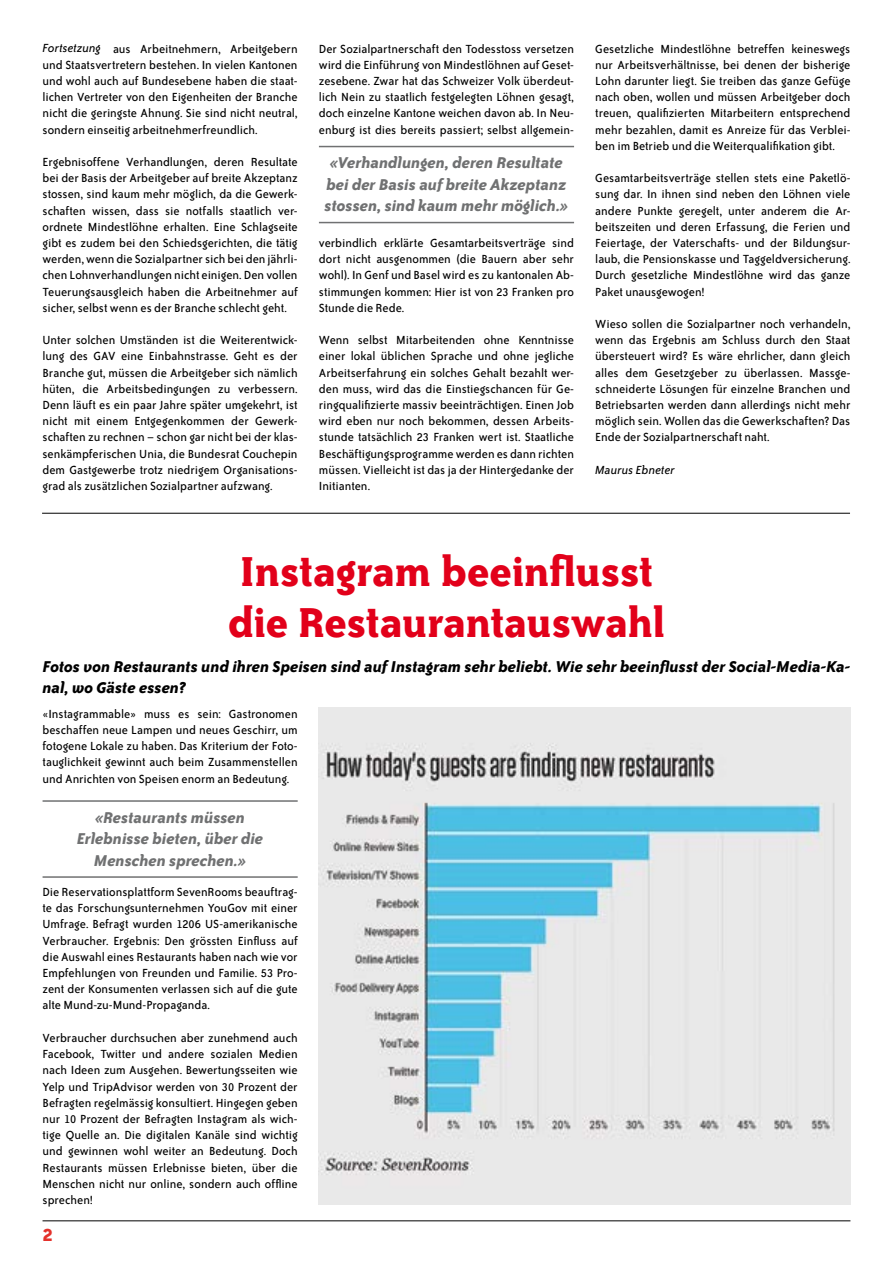
<style>
.page{position:relative;width:893px;height:1263px;background:#fff}
.page>*{position:absolute;margin:0;border:0;box-sizing:border-box;transform-origin:0 0}
.t1{font:700 48px/51px "Bailey Quad ITC";letter-spacing:-.015em;color:#e2001a}
.t2{font:700 21px "Bailey Sans ITC";color:#e4312b}
.t3{font:italic 700 18px/21.6px "Bailey Sans ITC";letter-spacing:-.01em;color:#707172}
.t4{font:italic 700 18px/21.6px "Bailey Sans ITC";letter-spacing:-.01em;color:#000}
.t5{font:13.5px/16.2px "Bailey Sans ITC";letter-spacing:-.005em;color:#000;text-align:justify}
.t6{font:italic 13.5px "Bailey Sans ITC";color:#000}
</style>
<div class="page">
<hr style="left:43px;top:1220px;width:807px;height:1px;background:#000">
<hr style="left:42px;top:513px;width:808px;height:1px;background:#000">
<hr style="left:319px;top:146px;width:255px;height:1px;background:#707172">
<hr style="left:319px;top:222px;width:255px;height:1px;background:#707172">
<img style="left:319px;top:708px;width:531px;height:496px">
<hr style="left:43px;top:800px;width:255px;height:2px;background:#707172">
<hr style="left:43px;top:876px;width:255px;height:2px;background:#707172">
<p class="t5" style="left:43px;top:41px;width:257px;text-indent:70px">aus Arbeitnehmern, Arbeitgebern und Staatsvertretern bestehen. In vielen Kantonen und wohl auch auf Bundesebene haben die staat&shy;lichen Vertreter von den Eigenheiten der Branche nicht die geringste Ahnung. Sie sind nicht neutral, sondern einseitig arbeitnehmerfreundlich.</p>
<p class="t5" style="left:43px;top:154px;width:257px">Ergebnisoffene Verhandlungen, deren Resultate bei der Basis der Arbeitgeber auf breite Akzeptanz stossen, sind kaum mehr möglich, da die Gewerk&shy;schaften wissen, dass sie notfalls staatlich ver&shy;ordnete Mindestlöhne erhalten. Eine Schlagseite gibt es zudem bei den Schiedsgerichten, die tätig werden, wenn die Sozialpartner sich bei den jährli&shy;chen Lohnverhandlungen nicht einigen. Den vollen Teuerungsausgleich haben die Arbeitnehmer auf sicher, selbst wenn es der Branche schlecht geht.</p>
<p class="t5" style="left:43px;top:332px;width:257px">Unter solchen Umständen ist die Weiterentwick&shy;lung des GAV eine Einbahnstrasse. Geht es der Branche gut, müssen die Arbeitgeber sich nämlich hüten, die Arbeitsbedingungen zu verbessern.<br>Denn läuft es ein paar Jahre später umgekehrt, ist nicht mit einem Entgegenkommen der Gewerk&shy;schaften zu rechnen – schon gar nicht bei der klas&shy;senkämpferischen Unia, die Bundesrat Couchepin dem Gastgewerbe trotz niedrigem Organisations&shy;grad als zusätzlichen Sozialpartner aufzwang.</p>
<p class="t6" style="left:43px;top:41px;width:60px">Fortsetzung</p>
<p class="t5" style="left:319px;top:41px;width:257px">Der Sozialpartnerschaft den Todesstoss versetzen wird die Einführung von Mindestlöhnen auf Geset&shy;zesebene. Zwar hat das Schweizer Volk überdeut&shy;lich Nein zu staatlich festgelegten Löhnen gesagt, doch einzelne Kantone weichen davon ab. In Neu&shy;enburg ist dies bereits passiert; selbst allgemein-</p>
<h3 class="t3" style="left:325px;top:152px;width:245px">«Verhandlungen, deren Resultate bei der Basis auf breite Akzeptanz stossen, sind kaum mehr möglich.»</h3>
<p class="t5" style="left:319px;top:235px;width:257px">verbindlich erklärte Gesamtarbeitsverträge sind dort nicht ausgenommen (die Bauern aber sehr wohl). In Genf und Basel wird es zu kantonalen Ab&shy;stimmungen kommen: Hier ist von 23 Franken pro Stunde die Rede.</p>
<p class="t5" style="left:319px;top:332px;width:257px">Wenn selbst Mitarbeitenden ohne Kenntnisse einer lokal üblichen Sprache und ohne jegliche Arbeitserfahrung ein solches Gehalt bezahlt wer&shy;den muss, wird das die Einstiegschancen für Ge&shy;ringqualifizierte massiv beeinträchtigen. Einen Job wird eben nur noch bekommen, dessen Arbeits&shy;stunde tatsächlich 23 Franken wert ist. Staatliche Beschäftigungsprogramme werden es dann richten müssen. Vielleicht ist das ja der Hintergedanke der Initianten.</p>
<p class="t5" style="left:595px;top:41px;width:257px">Gesetzliche Mindestlöhne betreffen keineswegs nur Arbeitsverhältnisse, bei denen der bisherige Lohn darunter liegt. Sie treiben das ganze Gefüge nach oben, wollen und müssen Arbeitgeber doch treuen, qualifizierten Mitarbeitern entsprechend mehr bezahlen, damit es Anreize für das Verblei&shy;ben im Betrieb und die Weiterqualifikation gibt.</p>
<p class="t5" style="left:595px;top:170px;width:257px">Gesamtarbeitsverträge stellen stets eine Paketlö&shy;sung dar. In ihnen sind neben den Löhnen viele andere Punkte geregelt, unter anderem die Ar&shy;beitszeiten und deren Erfassung, die Ferien und Feiertage, der Vaterschafts- und der Bildungsur&shy;laub, die Pensionskasse und Taggeldversicherung.<br>Durch gesetzliche Mindestlöhne wird das ganze Paket unausgewogen!</p>
<p class="t5" style="left:595px;top:316px;width:257px">Wieso sollen die Sozialpartner noch verhandeln, wenn das Ergebnis am Schluss durch den Staat übersteuert wird? Es wäre ehrlicher, dann gleich alles dem Gesetzgeber zu überlassen. Massge&shy;schneiderte Lösungen für einzelne Branchen und Betriebsarten werden dann allerdings nicht mehr möglich sein. Wollen das die Gewerkschaften? Das Ende der Sozialpartnerschaft naht.</p>
<p class="t6" style="left:595px;top:463px;width:81px">Maurus Ebneter</p>
<h1 class="t1" style="left:228px;top:545px;width:439px">Instagram beeinflusst die Restaurantauswahl</h1>
<h3 class="t4" style="left:43px;top:655px;width:809px">Fotos von Restaurants und ihren Speisen sind auf Instagram sehr beliebt. Wie sehr beeinflusst der Social-Media-Ka&shy;nal, wo Gäste essen?</h3>
<p class="t5" style="left:43px;top:706px;width:257px">«Instagrammable» muss es sein: Gastronomen beschaffen neue Lampen und neues Geschirr, um fotogene Lokale zu haben. Das Kriterium der Foto&shy;tauglichkeit gewinnt auch beim Zusammenstellen und Anrichten von Speisen enorm an Bedeutung.</p>
<h3 class="t3" style="left:77px;top:806px;width:188px;text-align:center">«Restaurants müssen<br>Erlebnisse bieten, über die<br>Menschen sprechen.»</h3>
<p class="t5" style="left:43px;top:884px;width:257px">Die Reservationsplattform SevenRooms beauftrag&shy;te das Forschungsunternehmen YouGov mit einer Umfrage. Befragt wurden 1206 US-amerikanische Verbraucher. Ergebnis: Den grössten Einfluss auf die Auswahl eines Restaurants haben nach wie vor Empfehlungen von Freunden und Familie. 53 Pro&shy;zent der Konsumenten verlassen sich auf die gute alte Mund-zu-Mund-Propaganda.</p>
<p class="t5" style="left:43px;top:1030px;width:257px">Verbraucher durchsuchen aber zunehmend auch Facebook, Twitter und andere sozialen Medien nach Ideen zum Ausgehen. Bewertungsseiten wie Yelp und TripAdvisor werden von 30 Prozent der Befragten regelmässig konsultiert. Hingegen geben nur 10 Prozent der Befragten Instagram als wich&shy;tige Quelle an. Die digitalen Kanäle sind wichtig und gewinnen wohl weiter an Bedeutung. Doch Restaurants müssen Erlebnisse bieten, über die Menschen nicht nur online, sondern auch offline sprechen!</p>
<h2 class="t2" style="left:43px;top:1223px;width:12px">2</h2>
</div>
